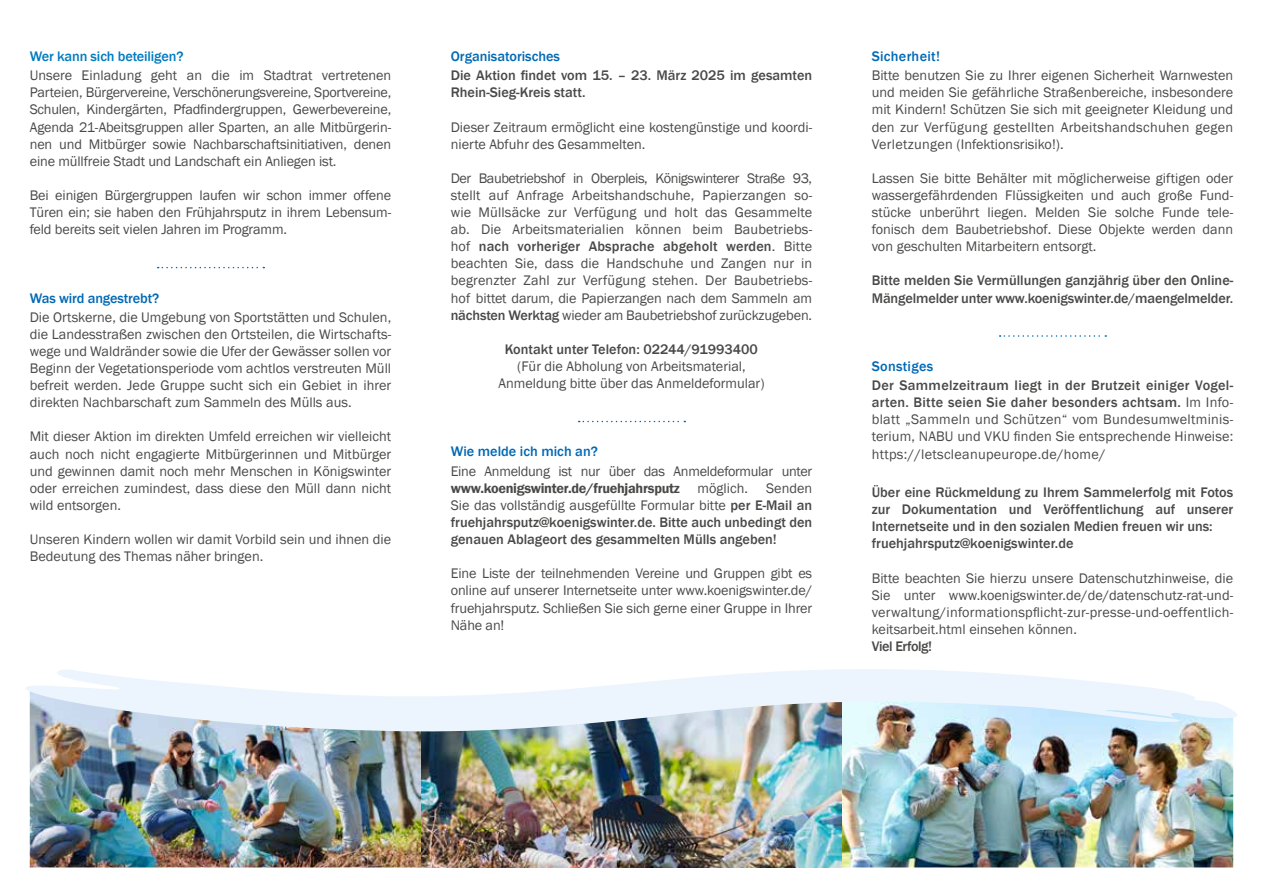
<style>
.page{position:relative;width:1263px;height:893px;background:#fff}
.page>*{position:absolute;margin:0;border:0;box-sizing:border-box;transform-origin:0 0}
.t1{font:14.25px/17.1px "Franklin Gothic";color:#494948;text-align:justify}
.t2{font:500 14.25px/17.1px "Franklin Gothic";color:#494948}
.t3{font:14.25px/17.1px "Franklin Gothic";letter-spacing:-.02em;color:#494948}
.t4{font:500 14.25px "Franklin Gothic";color:#0069b4}
.t5{font:500 14.25px "Franklin Gothic";letter-spacing:-.01em;color:#007bc0}
.t6{font:500 14.25px "Franklin Gothic";letter-spacing:.02em;color:#0069b4}
.t7{font:500 14.25px "Franklin Gothic";letter-spacing:-.03em;color:#494948}
.s1{font-weight:500}
.s2{font-weight:600}
.s3{font-weight:400}
</style>
<div class="page">
<img style="left:30px;top:732px;width:391px;height:135px">
<svg style="left:158px;top:267px;width:106px;height:1px"></svg>
<img style="left:421px;top:732px;width:421px;height:135px">
<img style="left:842px;top:732px;width:391px;height:135px">
<svg style="left:1000px;top:335px;width:106px;height:2px"></svg>
<svg style="left:26px;top:669px;width:1211px;height:63px;fill:#ecf5fd"></svg>
<svg style="left:579px;top:421px;width:106px;height:1px"></svg>
<p class="t5" style="left:30px;top:47px;width:155px">Wer kann sich beteiligen?</p>
<p class="t1" style="left:30px;top:67px;width:363px">Unsere Einladung geht an die im Stadtrat vertretenen Parteien, Bürgervereine, Verschönerungsvereine, Sportvereine, Schulen, Kindergärten, Pfadfindergruppen, Gewerbevereine, Agenda 21-Abeitsgruppen aller Sparten, an alle Mitbürgerin&shy;nen und Mitbürger sowie Nachbarschaftsinitiativen, denen eine müllfreie Stadt und Landschaft ein Anliegen ist.</p>
<p class="t1" style="left:30px;top:187px;width:363px">Bei einigen Bürgergruppen laufen wir schon immer offene Türen ein; sie haben den Frühjahrsputz in ihrem Lebensum&shy;feld bereits seit vielen Jahren im Programm.</p>
<p class="t4" style="left:30px;top:289px;width:131px">Was wird angestrebt?</p>
<p class="t1" style="left:30px;top:309px;width:363px">Die Ortskerne, die Umgebung von Sportstätten und Schulen, die Landesstraßen zwischen den Ortsteilen, die Wirtschafts&shy;wege und Waldränder sowie die Ufer der Gewässer sollen vor Beginn der Vegetationsperiode vom achtlos verstreuten Müll befreit werden. Jede Gruppe sucht sich ein Gebiet in ihrer direkten Nachbarschaft zum Sammeln des Mülls aus.</p>
<p class="t1" style="left:30px;top:428px;width:363px">Mit dieser Aktion im direkten Umfeld erreichen wir vielleicht auch noch nicht engagierte Mitbürgerinnen und Mitbürger und gewinnen damit noch mehr Menschen in Königswinter oder erreichen zumindest, dass diese den Müll dann nicht wild entsorgen.</p>
<p class="t1" style="left:30px;top:531px;width:363px">Unseren Kindern wollen wir damit Vorbild sein und ihnen die<br>Bedeutung des Themas näher bringen.</p>
<p class="t4" style="left:451px;top:47px;width:111px">Organisatorisches</p>
<p class="t2" style="left:451px;top:67px;width:363px">Die Aktion findet vom 15. – 23. März 2025 im gesamten<br>Rhein-Sieg-Kreis statt.</p>
<p class="t1" style="left:451px;top:119px;width:363px">Dieser Zeitraum ermöglicht eine kostengünstige und koordi&shy;nierte Abfuhr des Gesammelten.</p>
<p class="t1" style="left:451px;top:170px;width:363px">Der Baubetriebshof in Oberpleis, Königswinterer Straße 93, stellt auf Anfrage Arbeitshandschuhe, Papierzangen so&shy;wie Müllsäcke zur Verfügung und holt das Gesammelte ab. Die Arbeitsmaterialien können beim Baubetriebs&shy;hof <span class="s1">nach vorheriger Absprache abgeholt werden</span>. Bitte beachten Sie, dass die Handschuhe und Zangen nur in begrenzter Zahl zur Verfügung stehen. Der Baubetriebs&shy;hof bittet darum, die Papierzangen nach dem Sammeln am <span class="s1">nächsten Werktag</span> wieder am Baubetriebshof zurückzugeben.</p>
<p class="t2" style="left:505px;top:341px;width:255px">Kontakt unter Telefon: 02244/91993400</p>
<p class="t1" style="left:498px;top:358px;width:267px;text-align:center">(Für die Abholung von Arbeitsmaterial,<br>Anmeldung bitte über das Anmeldeformular)</p>
<p class="t4" style="left:451px;top:443px;width:149px">Wie melde ich mich an?</p>
<p class="t3" style="left:451px;top:463px;width:363px">Eine Anmeldung ist nur über das Anmeldeformular unter <span class="s2">www.koenigswinter.de/fruehjahrsputz</span> möglich.</p>
<p class="t2" style="left:451px;top:480px;width:363px;text-align:justify;text-indent:315px"><span class="s3">Senden Sie das vollständig ausgefüllte Formular bitte</span> per E-Mail an fruehjahrsputz@koenigswinter.de. Bitte auch unbedingt den genauen Ablageort des gesammelten Mülls angeben!</p>
<p class="t1" style="left:451px;top:565px;width:363px">Eine Liste der teilnehmenden Vereine und Gruppen gibt es online auf unserer Internetseite unter www.koenigswinter.de/ fruehjahrsputz. Schließen Sie sich gerne einer Gruppe in Ihrer Nähe an!</p>
<p class="t6" style="left:872px;top:47px;width:70px">Sicherheit!</p>
<p class="t1" style="left:872px;top:67px;width:363px">Bitte benutzen Sie zu Ihrer eigenen Sicherheit Warnwesten und meiden Sie gefährliche Straßenbereiche, insbesondere mit Kindern! Schützen Sie sich mit geeigneter Kleidung und den zur Verfügung gestellten Arbeitshandschuhen gegen Verletzungen (Infektionsrisiko!).</p>
<p class="t1" style="left:872px;top:170px;width:363px">Lassen Sie bitte Behälter mit möglicherweise giftigen oder wassergefährdenden Flüssigkeiten und auch große Fund&shy;stücke unberührt liegen. Melden Sie solche Funde tele&shy;fonisch dem Baubetriebshof. Diese Objekte werden dann von geschulten Mitarbeitern entsorgt.</p>
<p class="t2" style="left:872px;top:272px;width:363px">Bitte melden Sie Vermüllungen ganzjährig über den Online-<br>Mängelmelder unter www.koenigswinter.de/maengelmelder.</p>
<p class="t6" style="left:872px;top:357px;width:63px">Sonstiges</p>
<p class="t1" style="left:872px;top:377px;width:363px"><span class="s1">Der Sammelzeitraum liegt in der Brutzeit einiger Vogel&shy;arten. Bitte seien Sie daher besonders achtsam.</span> Im Info&shy;blatt „Sammeln und Schützen“ vom Bundesumweltminis&shy;terium, NABU und VKU finden Sie entsprechende Hinweise: https://letscleanupeurope.de/home/</p>
<p class="t2" style="left:872px;top:484px;width:363px">Über eine Rückmeldung zu Ihrem Sammelerfolg mit Fotos zur Dokumentation und Veröffentlichung auf unserer Internetseite und in den sozialen Medien freuen wir uns: fruehjahrsputz@koenigswinter.de</p>
<p class="t1" style="left:872px;top:570px;width:363px">Bitte beachten Sie hierzu unsere Datenschutzhinweise, die Sie unter www.koenigswinter.de/de/datenschutz-rat-und&shy;verwaltung/informationspflicht-zur-presse-und-oeffentlich&shy;keitsarbeit.html einsehen können.</p>
<p class="t7" style="left:872px;top:637px;width:62px">Viel Erfolg!</p>
</div>
